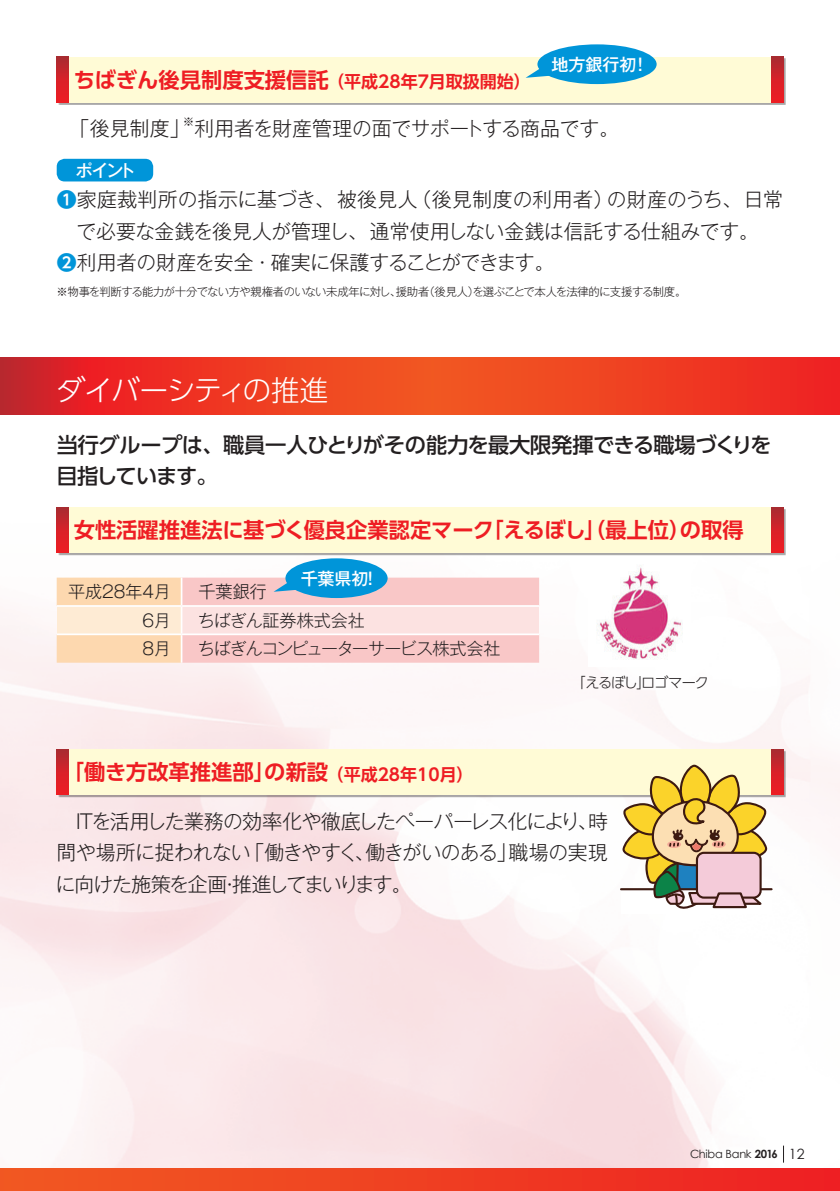
<style>
.page{position:relative;width:840px;height:1191px;background:#fff}
.page>*{position:absolute;margin:0;border:0;box-sizing:border-box;transform-origin:0 0}
.t1{font:300 28.4px "UD Shin Go Pro";letter-spacing:-.035em;color:#fff}
.t2{font:700 21.2px "UD Shin Go Pro De";color:#ee1d23}
.t3{font:500 21.2px/31.2px "UD Shin Go Pro";letter-spacing:-.025em;color:#231f20}
.t4{font:300 19.8px/31.2px "Gothic MB101 Pro";letter-spacing:-.015em;color:#231f20;text-align:justify}
.t5{font:300 19.8px "Gothic MB101 Pro";letter-spacing:.02em;color:#231f20}
.t6{font:300 19.8px "Gothic MB101 Pro";letter-spacing:-.035em;color:#231f20}
.t7{font:700 17px "UD Shin Go Pro De";color:#ee1d23}
.t8{font:300 17px "Gothic MB101 Pro";letter-spacing:-.075em;color:#231f20}
.t9{font:300 17px "Gothic MB101 Pro";color:#231f20}
.t10{font:500 17px "Gothic MB101 Pro";letter-spacing:-.005em;color:#fff}
.t11{font:300 17px "Gothic MB101 Pro";letter-spacing:-.03em;color:#231f20}
.t12{font:300 14.2px "UD Shin Go Pro";letter-spacing:-.085em;color:#231f20}
.t13{font:300 11.6px "Gothic MB101 Pro";color:#231f20}
.t14{font:300 11.4px "Gothic MB101 Pro";letter-spacing:-.04em;color:#231f20}
.t15{font:11.4px "Century Gothic";letter-spacing:-.025em;color:#231f20}
.s1{font-size:21.2px}
.s2{font-family:"UD Shin Go Pro De";font-weight:700;color:#0095d9}
.s3{font-size:17px}
.s4{font-weight:700}
.s5{font-size:14.2px}
</style>
<div class="page">
<img style="left:0;top:507px;width:839px;height:661px">
<div style="left:0;top:1168px;width:839px;height:23px;background:linear-gradient(to right,#f15b22,#ee2123)"></div>
<svg style="left:782px;top:1145px;width:1px;height:17px"></svg>
<div style="left:58px;top:57px;width:727px;height:48px;background:#231f20;opacity:.4"></div>
<div style="left:57px;top:57px;width:725px;height:45px;background:#fffbd6"></div>
<div style="left:57px;top:159px;width:96px;height:22px;background:#0095d9;border-radius:8px"></div>
<svg style="left:57px;top:57px;width:11px;height:45px"></svg>
<svg style="left:771px;top:57px;width:11px;height:45px"></svg>
<div style="left:537px;top:44px;width:119px;height:40px;background:#0095d9;border-radius:50%"></div>
<svg style="left:525px;top:66px;width:29px;height:12px"></svg>
<div style="left:58px;top:750px;width:727px;height:47px;background:#231f20;opacity:.4"></div>
<div style="left:57px;top:749px;width:725px;height:45px;background:#fffbd6"></div>
<svg style="left:57px;top:749px;width:11px;height:45px"></svg>
<svg style="left:771px;top:749px;width:11px;height:45px"></svg>
<div style="left:620px;top:889px;width:151px;height:24px;background:#fff"></div>
<hr style="left:620px;top:888px;width:151px;height:2px;background:#3d1a11">
<svg style="left:621px;top:764px;width:146px;height:145px"></svg>
<div style="left:58px;top:508px;width:727px;height:47px;background:#231f20;opacity:.4"></div>
<div style="left:57px;top:507px;width:725px;height:46px;background:#fffbd6"></div>
<svg style="left:57px;top:507px;width:11px;height:46px"></svg>
<svg style="left:771px;top:507px;width:11px;height:46px"></svg>
<div style="left:285px;top:558px;width:102px;height:40px;background:#0095d9;border-radius:50%"></div>
<svg style="left:57px;top:577px;width:482px;height:85px;background:#f0d3cd"></svg>
<div style="left:588px;top:564px;width:102px;height:102px;background:#fff"></div>
<img style="left:597px;top:567px;width:85px;height:93px">
<svg style="left:0;top:357px;width:839px;height:57px;background:#ec3a22"></svg>
<p class="t10" style="left:551px;top:51px;width:99px">地方銀行初！</p>
<p class="t7" style="left:74px;top:68px;width:458px"><span class="s1">ちばぎん後見制度支援信託</span>（平成28年7月取扱開始）</p>
<p class="t4" style="left:57px;top:110px;width:563px">　「後見制度」利用者を財産管理の面でサポートする商品です。</p>
<p class="t13" style="left:183px;top:112px;width:13px">※</p>
<p class="t10" style="left:76px;top:157px;width:62px">ポイント</p>
<p class="t5" style="left:57px;top:183px;width:727px"><span class="s2">❶</span>家庭裁判所の指示に基づき、被後見人（後見制度の利用者）の財産のうち、日常</p>
<p class="t4" style="left:76px;top:213px;width:683px">で必要な金銭を後見人が管理し、通常使用しない金銭は信託する仕組みです。</p>
<p class="t6" style="left:57px;top:246px;width:499px"><span class="s2">❷</span>利用者の財産を安全・確実に保護することができます。</p>
<p class="t14" style="left:56px;top:282px;width:631px">※物事を判断する能力が十分でない方や親権者のいない未成年に対し、援助者（後見人）を選ぶことで本人を法律的に支援する制度。</p>
<h1 class="t1" style="left:57px;top:367px;width:273px">ダイバーシティの推進</h1>
<p class="t3" style="left:56px;top:429px;width:716px">当行グループは、職員一人ひとりがその能力を最大限発揮できる職場づくりを目指しています。</p>
<p class="t2" style="left:74px;top:513px;width:671px">女性活躍推進法に基づく優良企業認定マーク「えるぼし」（最上位）の取得</p>
<p class="t10" style="left:300px;top:564px;width:79px">千葉県初！</p>
<p class="t9" style="left:68px;top:577px;width:104px">平成28年4月</p>
<p class="t11" style="left:198px;top:577px;width:70px">千葉銀行</p>
<p class="t11" style="left:142px;top:606px;width:30px">6月</p>
<p class="t9" style="left:198px;top:606px;width:168px">ちばぎん証券株式会社</p>
<p class="t11" style="left:142px;top:635px;width:30px">8月</p>
<p class="t8" style="left:198px;top:635px;width:304px">ちばぎんコンピューターサービス株式会社</p>
<p class="t12" style="left:571px;top:670px;width:139px">「えるぼし」ロゴマーク</p>
<p class="t2" style="left:63px;top:755px;width:412px">「働き方改革推進部」の新設 <span class="s3">（平成28年10月）</span></p>
<p class="t4" style="left:56px;top:803px;width:553px">　ＩＴを活用した業務の効率化や徹底したペーパーレス化により、時間や場所に捉われない「働きやすく、働きがいのある」職場の実現に向けた施策を企画・推進してまいります。</p>
<p class="t15" style="left:689px;top:1147px;width:116px">Chiba Bank <span class="s4">2016</span> <span class="s5">12</span></p>
</div>
